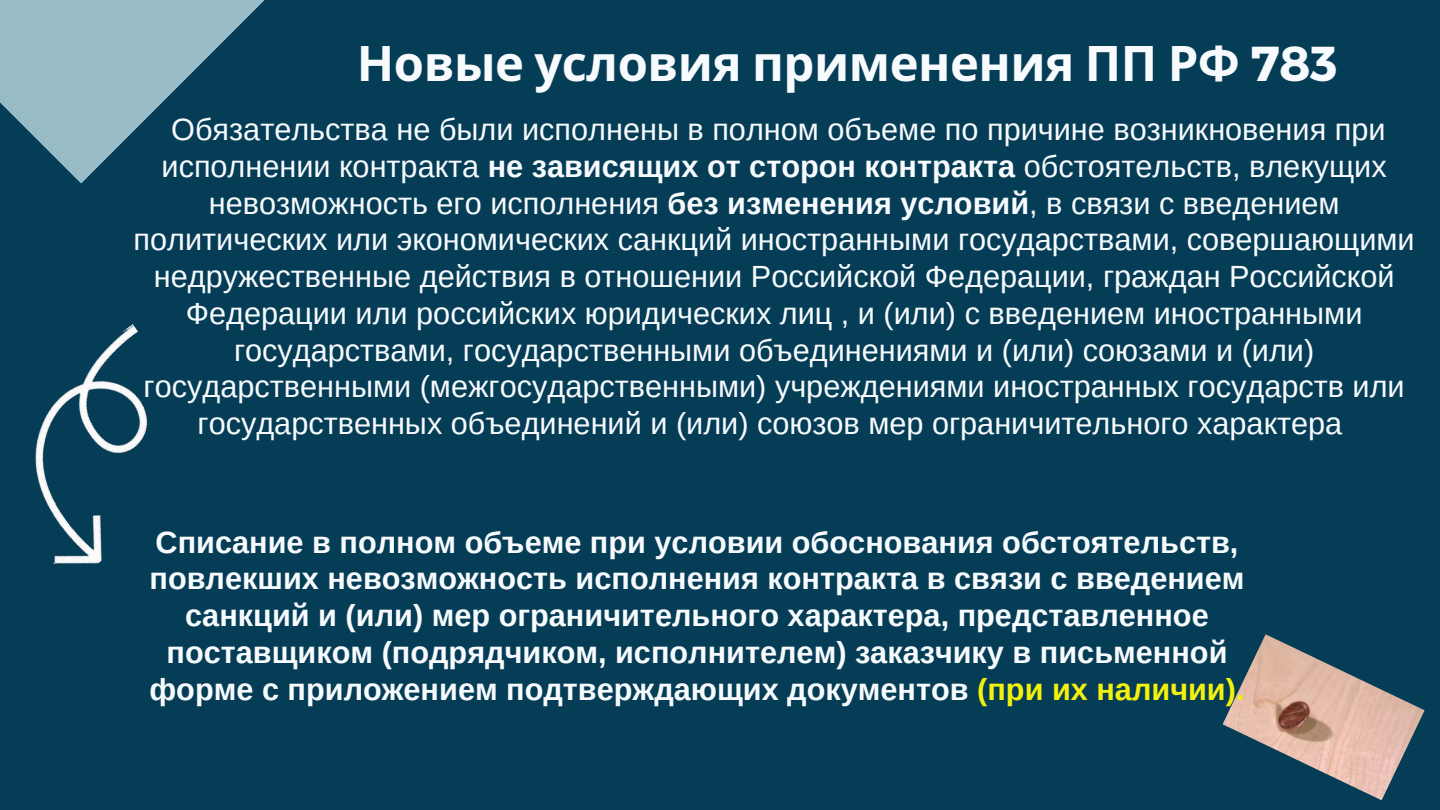
<style>
.page{position:relative;width:1440px;height:810px;background:#053d57}
.page>*{position:absolute;margin:0;border:0;box-sizing:border-box;transform-origin:0 0}
.t1{font:700 49px "Noto Sans";letter-spacing:-.01em;color:#f8fbfd}
.t2{font:30.7px/36.8px "Arimo";color:#f8fbfd;text-align:center}
.t3{font:700 30.7px/36.8px "Arimo";color:#f8fbfd;text-align:center}
.s1{font-family:"Montserrat"}
.s2{font-weight:700}
.s3{color:#f4f20a}
</style>
<div class="page">
<svg style="left:0;top:0;width:265px;height:184px;fill:#97bcc7"></svg>
<img style="left:35px;top:324px;width:113px;height:241px">
<img style="left:1223px;top:634px;width:202px;height:166px">
<h1 class="t1" style="left:357px;top:29px;width:982px">Новые условия применения ПП РФ <span class="s1">783</span></h1>
<p class="t2" style="left:134px;top:111px;width:1283px">Обязательства не были исполнены в полном объеме по причине возникновения при исполнении контракта <span class="s2">не зависящих от сторон контракта</span> обстоятельств, влекущих невозможность его исполнения <span class="s2">без изменения условий</span>, в связи с введением политических или экономических санкций иностранными государствами, совершающими недружественные действия в отношении Российской Федерации, граждан Российской Федерации или российских юридических лиц , и (или) с введением иностранными государствами, государственными объединениями и (или) союзами и (или) государственными (межгосударственными) учреждениями иностранных государств или государственных объединений и (или) союзов мер ограничительного характера</p>
<p class="t3" style="left:149px;top:523px;width:1097px">Списание в полном объеме при условии обоснования обстоятельств, повлекших невозможность исполнения контракта в связи с введением санкций и (или) мер ограничительного характера, представленное поставщиком (подрядчиком, исполнителем) заказчику в письменной форме с приложением подтверждающих документов <span class="s3">(при их наличии).</span></p>
</div>
